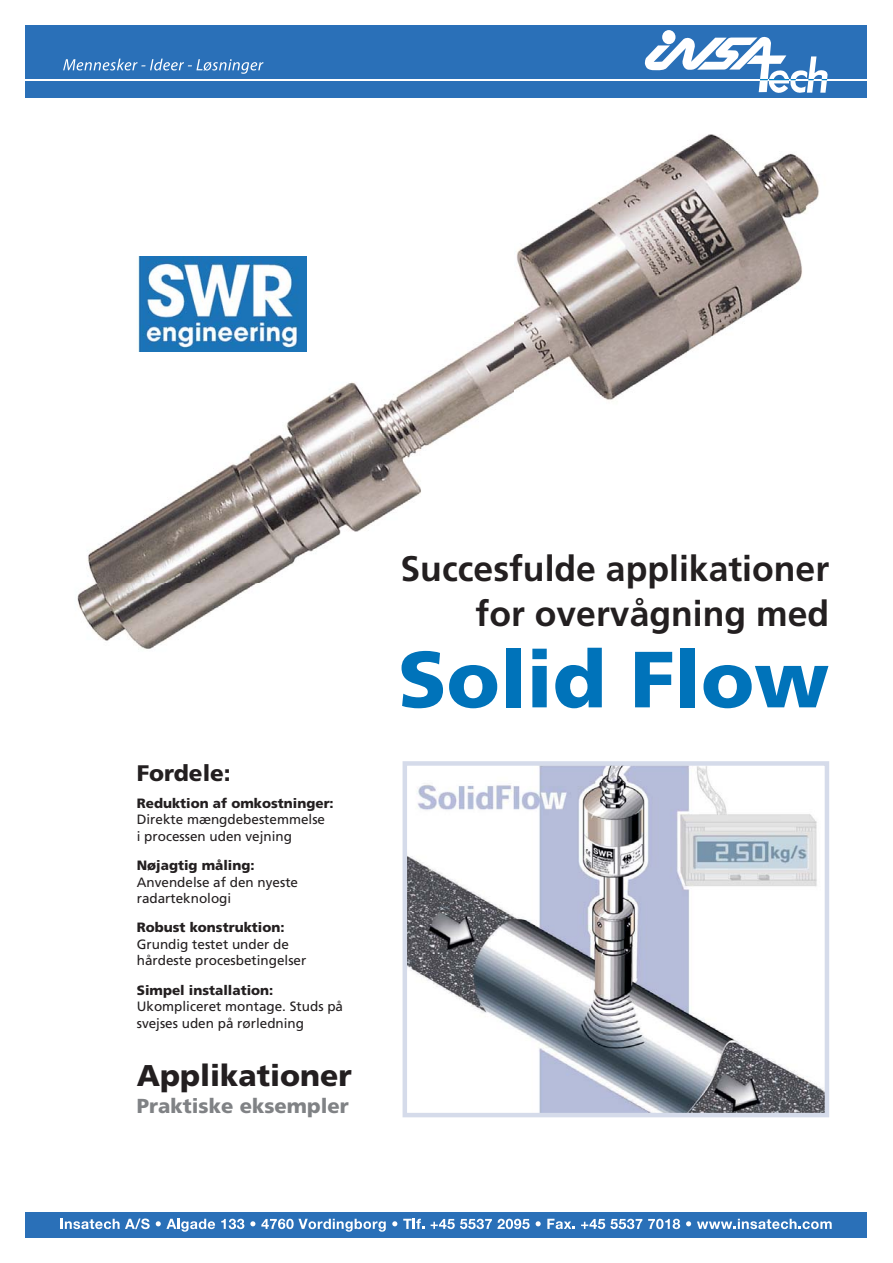
<style>
.page{position:relative;width:893px;height:1263px;background:#fff}
.page>*{position:absolute;margin:0;border:0;box-sizing:border-box;transform-origin:0 0}
.t1{font:900 79.5px "Frutiger";color:#0073ba}
.t2{font:700 35.55px/45px "Frutiger";color:#231f20;text-align:right}
.t3{font:900 30px "Frutiger";color:#231f20}
.t4{font:900 22.5px "Frutiger";color:#231f20}
.t5{font:900 20.25px "Frutiger";color:#808285}
.t6{font:13.5px/16.5px "Frutiger";color:#231f20}
.t7{font:900 13.5px "Frutiger";color:#231f20}
</style>
<div class="page">
<div style="left:26px;top:26px;width:841px;height:72px;background:#2a70b8"></div>
<div style="left:26px;top:1212px;width:841px;height:25px;background:#2a70b8"></div>
<div style="left:662px;top:30px;width:13px;height:14px;background:#fff;border-radius:50%"></div>
<hr style="left:26px;top:79px;width:841px;height:1px;background:#fff">
<svg style="left:645px;top:36px;width:183px;height:57px"></svg>
<svg style="left:63px;top:59px;width:200px;height:15px"></svg>
<svg style="left:61px;top:1218px;width:89px;height:11px"></svg>
<svg style="left:156px;top:1219px;width:59px;height:13px"></svg>
<svg style="left:221px;top:1219px;width:23px;height:10px"></svg>
<svg style="left:250px;top:1221px;width:5px;height:5px"></svg>
<svg style="left:261px;top:1219px;width:125px;height:13px"></svg>
<svg style="left:392px;top:1221px;width:5px;height:5px"></svg>
<svg style="left:403px;top:1219px;width:21px;height:10px"></svg>
<svg style="left:431px;top:1219px;width:99px;height:10px"></svg>
<svg style="left:536px;top:1221px;width:5px;height:5px"></svg>
<svg style="left:547px;top:1219px;width:28px;height:10px"></svg>
<svg style="left:581px;top:1219px;width:61px;height:10px"></svg>
<svg style="left:648px;top:1219px;width:32px;height:10px"></svg>
<svg style="left:686px;top:1221px;width:5px;height:5px"></svg>
<svg style="left:697px;top:1219px;width:135px;height:10px"></svg>
<img style="left:77px;top:134px;width:742px;height:515px">
<img style="left:137px;top:256px;width:170px;height:95px">
<img style="left:408px;top:766px;width:416px;height:346px">
<div style="left:403px;top:761px;width:426px;height:356px;border:4px solid #d5dbea"></div>
<h3 class="t4" style="left:137px;top:764px;width:96px">Fordele:</h3>
<p class="t7" style="left:137px;top:798px;width:198px">Reduktion af omkostninger:</p>
<p class="t6" style="left:137px;top:812px;width:190px">Direkte mængdebestemmelse i processen uden vejning</p>
<p class="t7" style="left:137px;top:860px;width:119px">Nøjagtig måling:</p>
<p class="t6" style="left:137px;top:875px;width:163px">Anvendelse af den nyeste radarteknologi</p>
<p class="t7" style="left:137px;top:922px;width:149px">Robust konstruktion:</p>
<p class="t6" style="left:137px;top:937px;width:171px">Grundig testet under de hårdeste procesbetingelser</p>
<p class="t7" style="left:137px;top:985px;width:138px">Simpel installation:</p>
<p class="t6" style="left:137px;top:999px;width:208px">Ukompliceret montage. Studs på svejses uden på rørledning</p>
<h3 class="t3" style="left:137px;top:1063px;width:217px">Applikationer</h3>
<h3 class="t5" style="left:137px;top:1098px;width:214px">Praktiske eksempler</h3>
<h2 class="t2" style="left:400px;top:549px;width:430px">Succesfulde applikationer for overvågning med</h2>
<h1 class="t1" style="left:398px;top:648px;width:433px">Solid Flow</h1>
</div>
